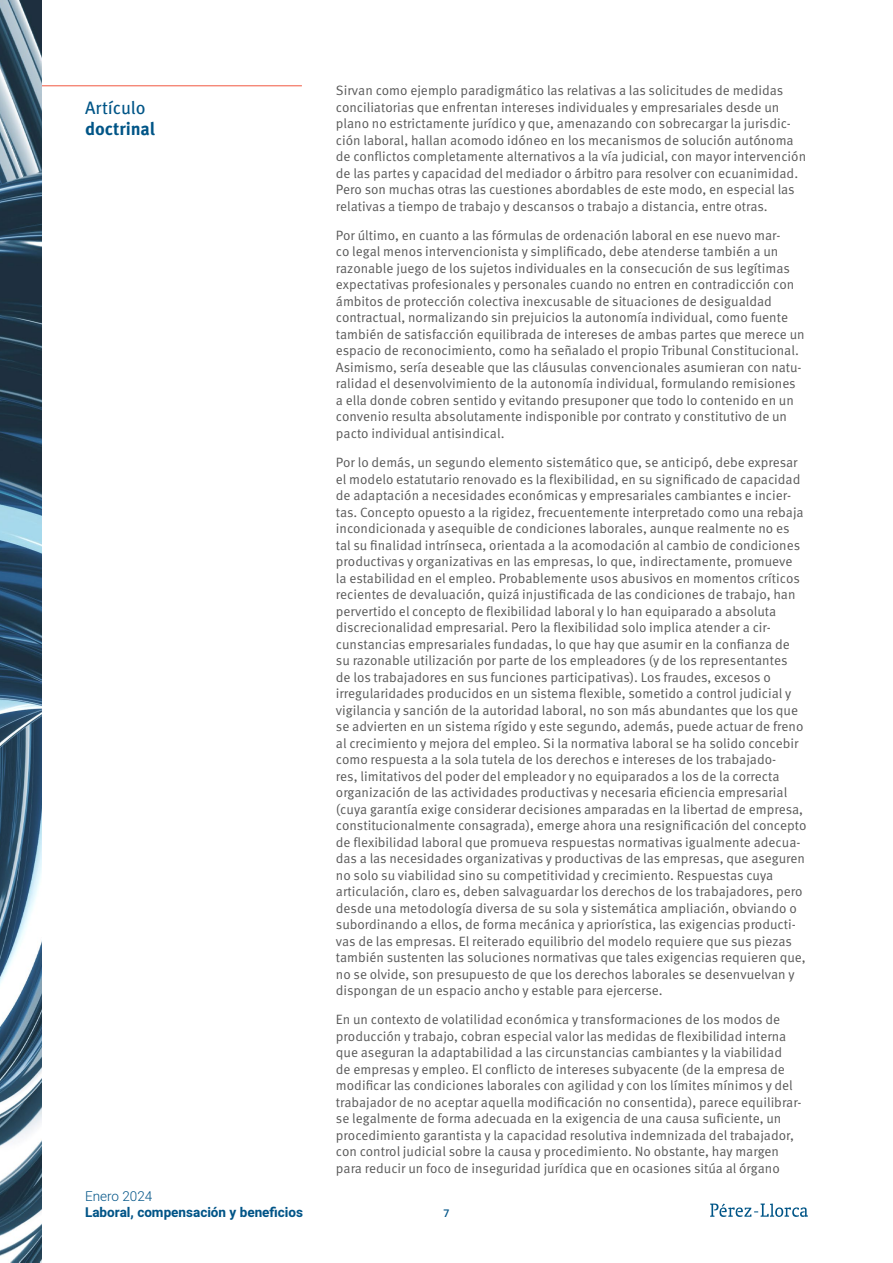
<style>
.page{position:relative;width:893px;height:1263px;background:#fff}
.page>*{position:absolute;margin:0;border:0;box-sizing:border-box;transform-origin:0 0}
.t1{font:700 18px "Meta Pro";letter-spacing:-.005em;color:#005587}
.t2{font:18px "Meta Pro";color:#005587}
.t3{font:13.5px/16.5px "Meta Pro Norm";color:#595959}
.t4{font:700 13.5px "Heebo";color:#005487}
.t5{font:300 13.5px "Heebo";color:#005487}
.t6{font:500 10.5px "Heebo";color:#005487}
</style>
<div class="page">
<svg style="left:710px;top:1203px;width:98px;height:14px"></svg>
<hr style="left:41px;top:85px;width:261px;height:1px;background:#f15841">
<img style="left:0;top:0;width:41px;height:1263px">
<h1 class="t2" style="left:85px;top:94px;width:62px">Artículo</h1>
<h1 class="t1" style="left:85px;top:115px;width:72px">doctrinal</h1>
<p class="t5" style="left:85px;top:1186px;width:69px">Enero 2024</p>
<p class="t4" style="left:85px;top:1203px;width:220px">Laboral, compensación y beneficios</p>
<p class="t3" style="left:336px;top:81px;width:472px">Sirvan como ejemplo paradigmático las relativas a las solicitudes de medidas conciliatorias que enfrentan intereses individuales y empresariales desde un plano no estrictamente jurídico y que, amenazando con sobrecargar la jurisdic&shy;ción laboral, hallan acomodo idóneo en los mecanismos de solución autónoma de conflictos completamente alternativos a la vía judicial, con mayor intervención de las partes y capacidad del mediador o árbitro para resolver con ecuanimidad.<br>Pero son muchas otras las cuestiones abordables de este modo, en especial las relativas a tiempo de trabajo y descansos o trabajo a distancia, entre otras.</p>
<p class="t3" style="left:336px;top:226px;width:470px">Por último, en cuanto a las fórmulas de ordenación laboral en ese nuevo mar-<br>co legal menos intervencionista y simplificado, debe atenderse también a un razonable juego de los sujetos individuales en la consecución de sus legítimas expectativas profesionales y personales cuando no entren en contradicción con ámbitos de protección colectiva inexcusable de situaciones de desigualdad contractual, normalizando sin prejuicios la autonomía individual, como fuente también de satisfacción equilibrada de intereses de ambas partes que merece un espacio de reconocimiento, como ha señalado el propio Tribunal Constitucional.<br>Asimismo, sería deseable que las cláusulas convencionales asumieran con natu&shy;ralidad el desenvolvimiento de la autonomía individual, formulando remisiones a ella donde cobren sentido y evitando presuponer que todo lo contenido en un convenio resulta absolutamente indisponible por contrato y constitutivo de un pacto individual antisindical.</p>
<p class="t3" style="left:336px;top:453px;width:472px">Por lo demás, un segundo elemento sistemático que, se anticipó, debe expresar el modelo estatutario renovado es la flexibilidad, en su significado de capacidad de adaptación a necesidades económicas y empresariales cambiantes e incier&shy;tas. Concepto opuesto a la rigidez, frecuentemente interpretado como una rebaja incondicionada y asequible de condiciones laborales, aunque realmente no es tal su finalidad intrínseca, orientada a la acomodación al cambio de condiciones productivas y organizativas en las empresas, lo que, indirectamente, promueve la estabilidad en el empleo. Probablemente usos abusivos en momentos críticos recientes de devaluación, quizá injustificada de las condiciones de trabajo, han pervertido el concepto de flexibilidad laboral y lo han equiparado a absoluta discrecionalidad empresarial. Pero la flexibilidad solo implica atender a cir&shy;cunstancias empresariales fundadas, lo que hay que asumir en la confianza de su razonable utilización por parte de los empleadores (y de los representantes<br>de los trabajadores en sus funciones participativas). Los fraudes, excesos o irregularidades producidos en un sistema flexible, sometido a control judicial y vigilancia y sanción de la autoridad laboral, no son más abundantes que los que se advierten en un sistema rígido y este segundo, además, puede actuar de freno al crecimiento y mejora del empleo. Si la normativa laboral se ha solido concebir como respuesta a la sola tutela de los derechos e intereses de los trabajado-<br>res, limitativos del poder del empleador y no equiparados a los de la correcta organización de las actividades productivas y necesaria eficiencia empresarial (cuya garantía exige considerar decisiones amparadas en la libertad de empresa, constitucionalmente consagrada), emerge ahora una resignificación del concepto de flexibilidad laboral que promueva respuestas normativas igualmente adecua&shy;das a las necesidades organizativas y productivas de las empresas, que aseguren no solo su viabilidad sino su competitividad y crecimiento. Respuestas cuya articulación, claro es, deben salvaguardar los derechos de los trabajadores, pero desde una metodología diversa de su sola y sistemática ampliación, obviando o subordinando a ellos, de forma mecánica y apriorística, las exigencias producti&shy;vas de las empresas. El reiterado equilibrio del modelo requiere que sus piezas también sustenten las soluciones normativas que tales exigencias requieren que, no se olvide, son presupuesto de que los derechos laborales se desenvuelvan y dispongan de un espacio ancho y estable para ejercerse.</p>
<p class="t3" style="left:336px;top:1011px;width:467px">En un contexto de volatilidad económica y transformaciones de los modos de producción y trabajo, cobran especial valor las medidas de flexibilidad interna que aseguran la adaptabilidad a las circunstancias cambiantes y la viabilidad<br>de empresas y empleo. El conflicto de intereses subyacente (de la empresa de modificar las condiciones laborales con agilidad y con los límites mínimos y del trabajador de no aceptar aquella modificación no consentida), parece equilibrar&shy;se legalmente de forma adecuada en la exigencia de una causa suficiente, un procedimiento garantista y la capacidad resolutiva indemnizada del trabajador, con control judicial sobre la causa y procedimiento. No obstante, hay margen para reducir un foco de inseguridad jurídica que en ocasiones sitúa al órgano</p>
<p class="t6" style="left:443px;top:1206px;width:7px">7</p>
</div>
